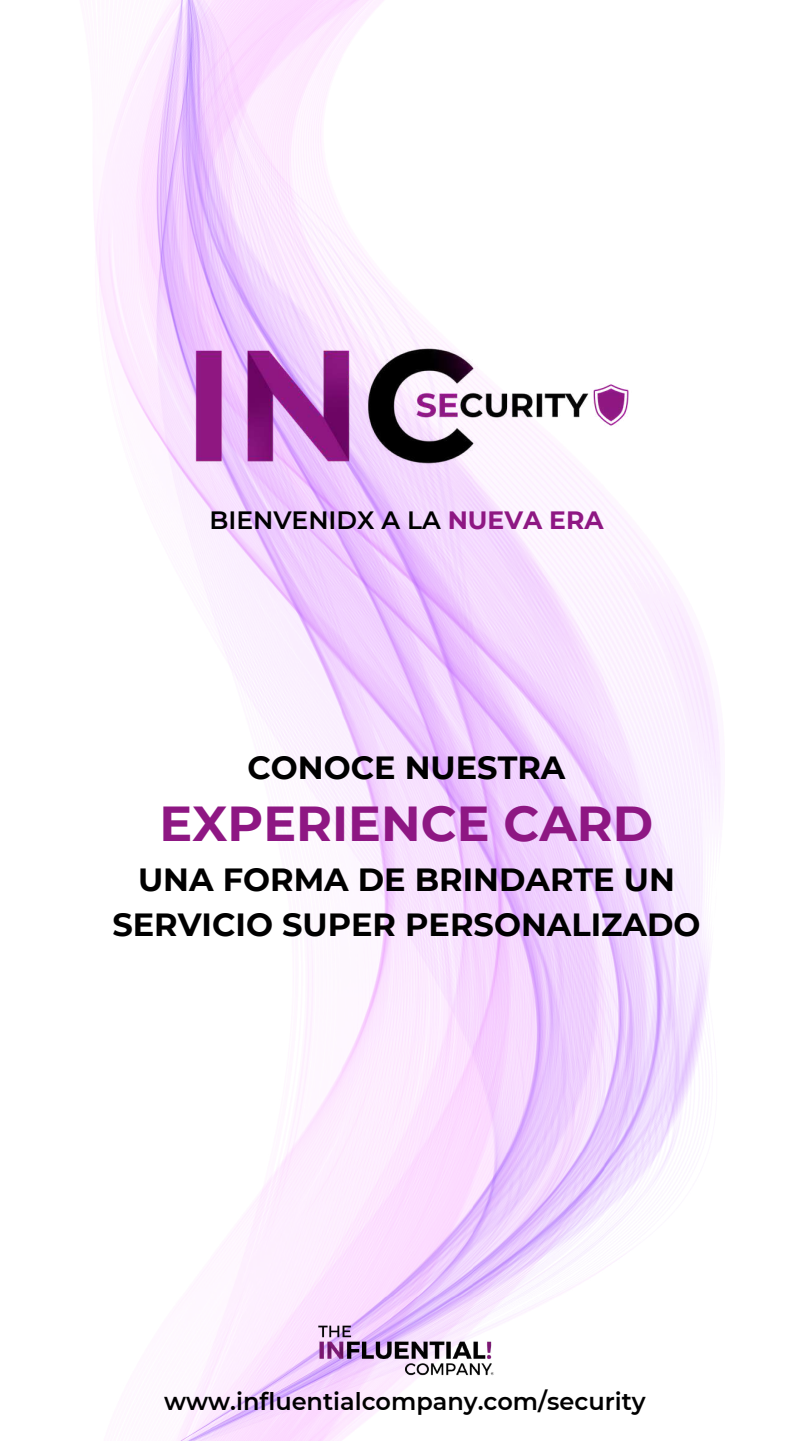
<style>
.page{position:relative;width:810px;height:1441px;background:#fff}
.page>*{position:absolute;margin:0;border:0;box-sizing:border-box;transform-origin:0 0}
.t1{font:700 49px "Montserrat";color:#8e1783}
.t2{font:700 32px/44.2px "Montserrat";color:#000;text-align:center}
.t3{font:600 25px "Montserrat";color:#000}
.t4{font:600 24px "Montserrat";color:#000}
.s1{font-weight:700;color:#8e1783}
</style>
<div class="page">
<img style="left:93px;top:0;width:628px;height:1440px">
<img style="left:307px;top:1313px;width:196px;height:72px">
<img style="left:134px;top:252px;width:542px;height:306px">
<p class="t3" style="left:209px;top:504px;width:396px">BIENVENIDX A LA <span class="s1">NUEVA ERA</span></p>
<p class="t2" style="left:247px;top:745px;width:320px">CONOCE NUESTRA</p>
<h1 class="t1" style="left:160px;top:793px;width:495px">EXPERIENCE CARD</h1>
<p class="t2" style="left:112px;top:857px;width:590px">UNA FORMA DE BRINDARTE UN<br>SERVICIO SUPER PERSONALIZADO</p>
<p class="t4" style="left:164px;top:1386px;width:483px">www.influentialcompany.com/security</p>
</div>
